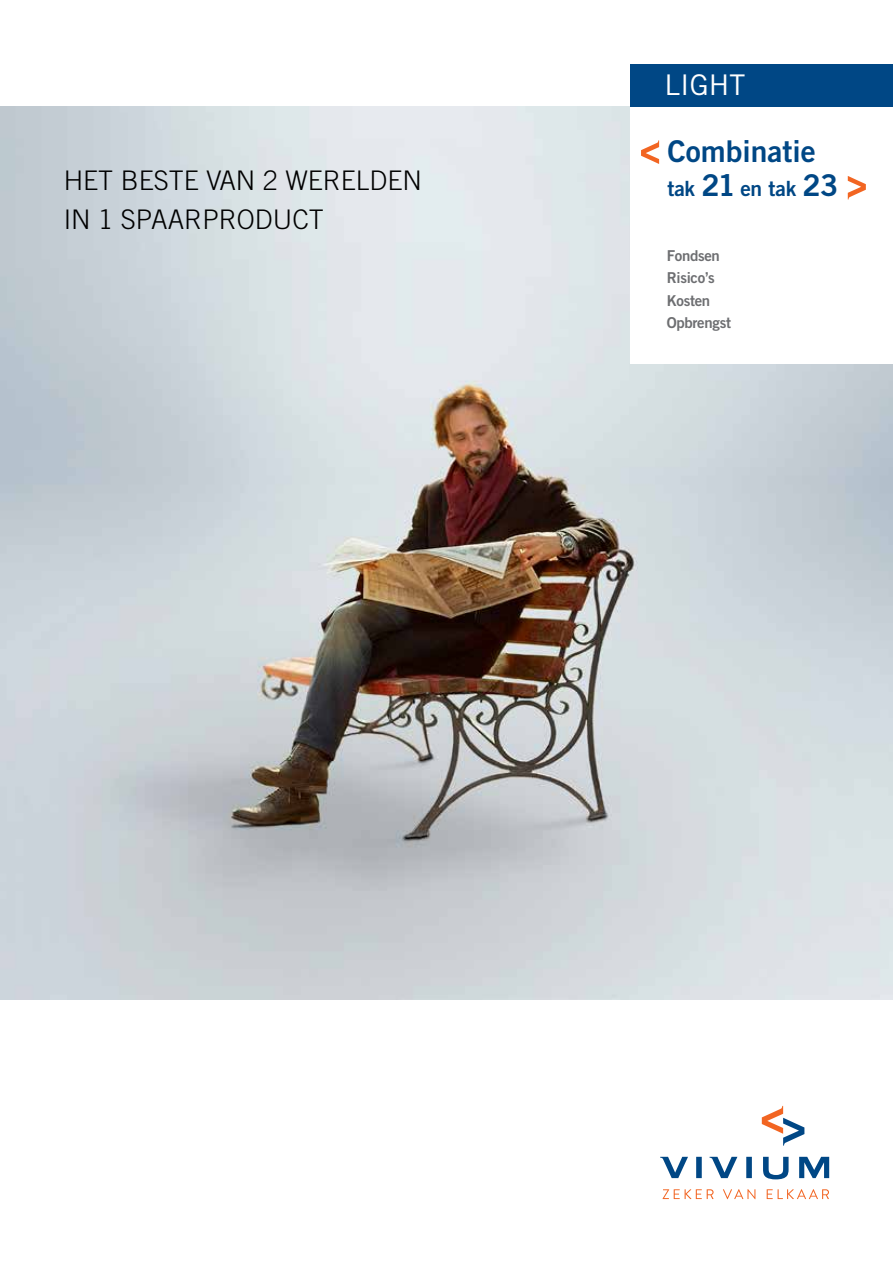
<style>
.page{position:relative;width:893px;height:1263px;background:#fff}
.page>*{position:absolute;margin:0;border:0;box-sizing:border-box;transform-origin:0 0}
.t1{font:30px "Trade Gothic LT Std Bd 2";color:#004785}
.t2{font:28.5px "Trade Gothic LT Std";color:#fff}
.t3{font:300 27px/39px "Trade Gothic LT Std";color:#000}
.t4{font:21px "Trade Gothic LT Std Bd 2";letter-spacing:-.015em;color:#004785}
.t5{font:15px/22.5px "Trade Gothic LT Std Bd 2";letter-spacing:-.02em;color:#6d6e71}
.s1{font-size:30px}
</style>
<div class="page">
<img style="left:0;top:106px;width:893px;height:893px">
<svg style="left:663px;top:1189px;width:51px;height:10px"></svg>
<svg style="left:723px;top:1189px;width:32px;height:10px"></svg>
<svg style="left:767px;top:1189px;width:62px;height:10px"></svg>
<svg style="left:696px;top:1157px;width:6px;height:21px"></svg>
<svg style="left:746px;top:1157px;width:6px;height:21px"></svg>
<svg style="left:763px;top:1157px;width:26px;height:22px"></svg>
<svg style="left:799px;top:1157px;width:30px;height:21px"></svg>
<svg style="left:660px;top:1157px;width:28px;height:21px"></svg>
<svg style="left:709px;top:1157px;width:28px;height:21px"></svg>
<svg style="left:762px;top:1106px;width:42px;height:39px"></svg>
<div style="left:630px;top:106px;width:263px;height:258px;background:#fff"></div>
<div style="left:630px;top:64px;width:263px;height:42px;background:#004785"></div>
<svg style="left:848px;top:176px;width:18px;height:23px"></svg>
<svg style="left:641px;top:140px;width:18px;height:24px"></svg>
<p class="t3" style="left:64px;top:160px;width:360px">HET BESTE VAN 2 WERELDEN<br>IN 1 SPAARPRODUCT</p>
<p class="t2" style="left:664px;top:68px;width:82px">LIGHT</p>
<p class="t1" style="left:667px;top:133px;width:150px">Combinatie</p>
<p class="t4" style="left:667px;top:176px;width:173px">tak <span class="s1">21</span> en tak <span class="s1">23</span></p>
<p class="t5" style="left:667px;top:244px;width:66px">Fondsen<br>Risico’s<br>Kosten<br>Opbrengst</p>
</div>
